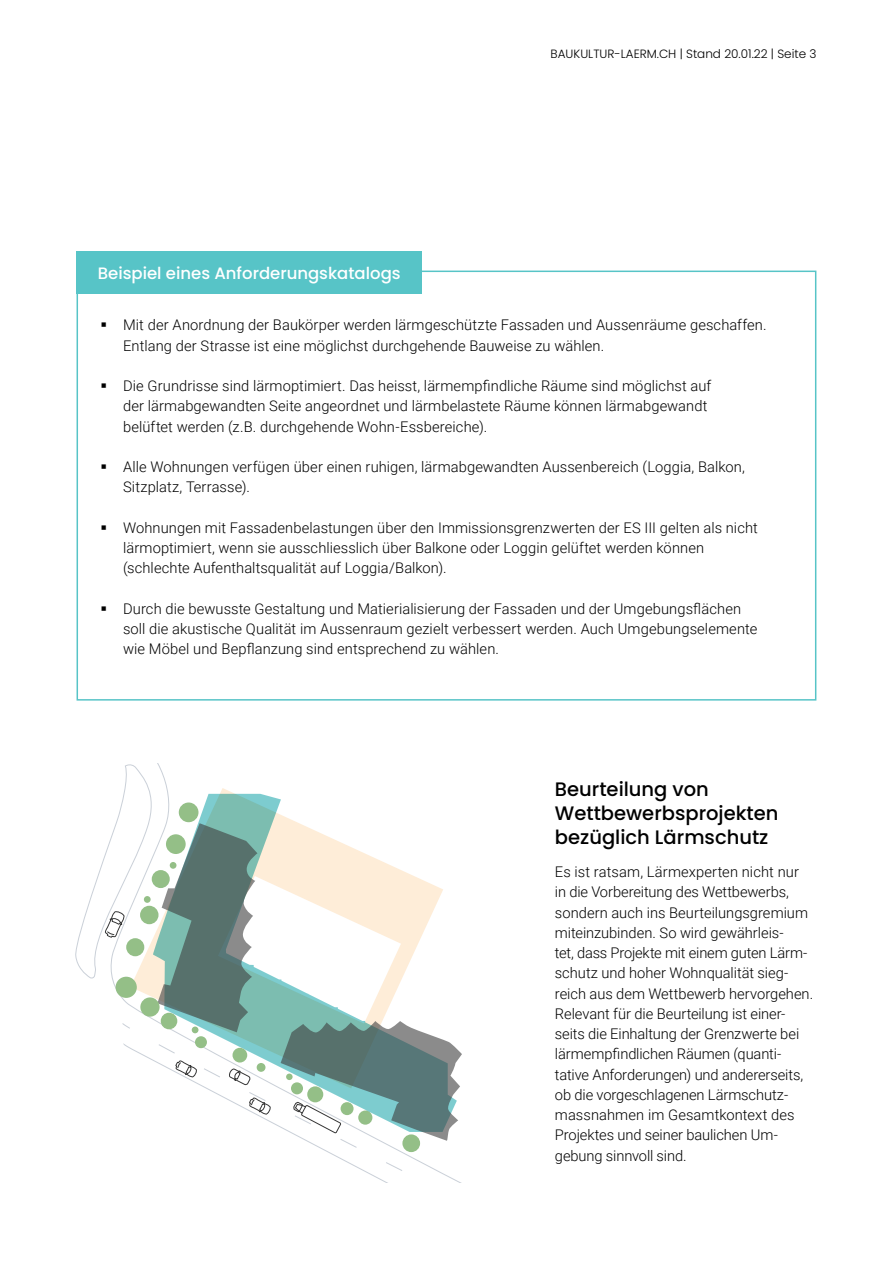
<style>
.page{position:relative;width:893px;height:1263px;background:#fff}
.page>*{position:absolute;margin:0;border:0;box-sizing:border-box;transform-origin:0 0}
.t1{font:500 19.5px/24px "Poppins";color:#000}
.t2{font:500 16.5px "Poppins";color:#fff}
.t3{font:300 14.7px/20.2px "Roboto";letter-spacing:.005em;color:#000}
.t4{font:300 12px "Poppins";color:#000}
</style>
<div class="page">
<div style="left:77px;top:252px;width:345px;height:42px;background:#57c4c7"></div>
<svg style="left:419px;top:878px;width:43px;height:304px"></svg>
<svg style="left:75px;top:763px;width:344px;height:420px"></svg>
<p class="t2" style="left:98px;top:263px;width:304px">Beispiel eines Anforderungskatalogs</p>
<p class="t4" style="left:551px;top:47px;width:267px">BAUKULTUR-LAERM.CH | Stand 20.01.22 | Seite 3</p>
<p class="t3" style="left:123px;top:314px;width:645px">Mit der Anordnung der Baukörper werden lärmgeschützte Fassaden und Aussenräume geschaffen.<br>Entlang der Strasse ist eine möglichst durchgehende Bauweise zu wählen.</p>
<p class="t3" style="left:123px;top:375px;width:590px">Die Grundrisse sind lärmoptimiert. Das heisst, lärmempfindliche Räume sind möglichst auf der lärmabgewandten Seite angeordnet und lärmbelastete Räume können lärmabgewandt belüftet werden (z.B. durchgehende Wohn-Essbereiche).</p>
<p class="t3" style="left:123px;top:456px;width:623px">Alle Wohnungen verfügen über einen ruhigen, lärmabgewandten Aussenbereich (Loggia, Balkon,<br>Sitzplatz, Terrasse).</p>
<p class="t3" style="left:123px;top:517px;width:636px">Wohnungen mit Fassadenbelastungen über den Immissionsgrenzwerten der ES III gelten als nicht lärmoptimiert, wenn sie ausschliesslich über Balkone oder Loggin gelüftet werden können (schlechte Aufenthaltsqualität auf Loggia/Balkon).</p>
<p class="t3" style="left:123px;top:598px;width:636px">Durch die bewusste Gestaltung und Matierialisierung der Fassaden und der Umgebungsflächen soll die akustische Qualität im Aussenraum gezielt verbessert werden. Auch Umgebungselemente wie Möbel und Bepflanzung sind entsprechend zu wählen.</p>
<h1 class="t1" style="left:555px;top:778px;width:225px">Beurteilung von<br>Wettbewerbsprojekten bezüglich Lärmschutz</h1>
<p class="t3" style="left:555px;top:861px;width:260px">Es ist ratsam, Lärmexperten nicht nur in die Vorbereitung des Wettbewerbs, sondern auch ins Beurteilungsgremium miteinzubinden. So wird gewährleis-<br>tet, dass Projekte mit einem guten Lärm&shy;schutz und hoher Wohnqualität sieg&shy;reich aus dem Wettbewerb hervorgehen.<br>Relevant für die Beurteilung ist einer&shy;seits die Einhaltung der Grenzwerte bei lärmempfindlichen Räumen (quanti&shy;tative Anforderungen) und andererseits, ob die vorgeschlagenen Lärmschutz&shy;massnahmen im Gesamtkontext des Projektes und seiner baulichen Um&shy;gebung sinnvoll sind.</p>
</div>
